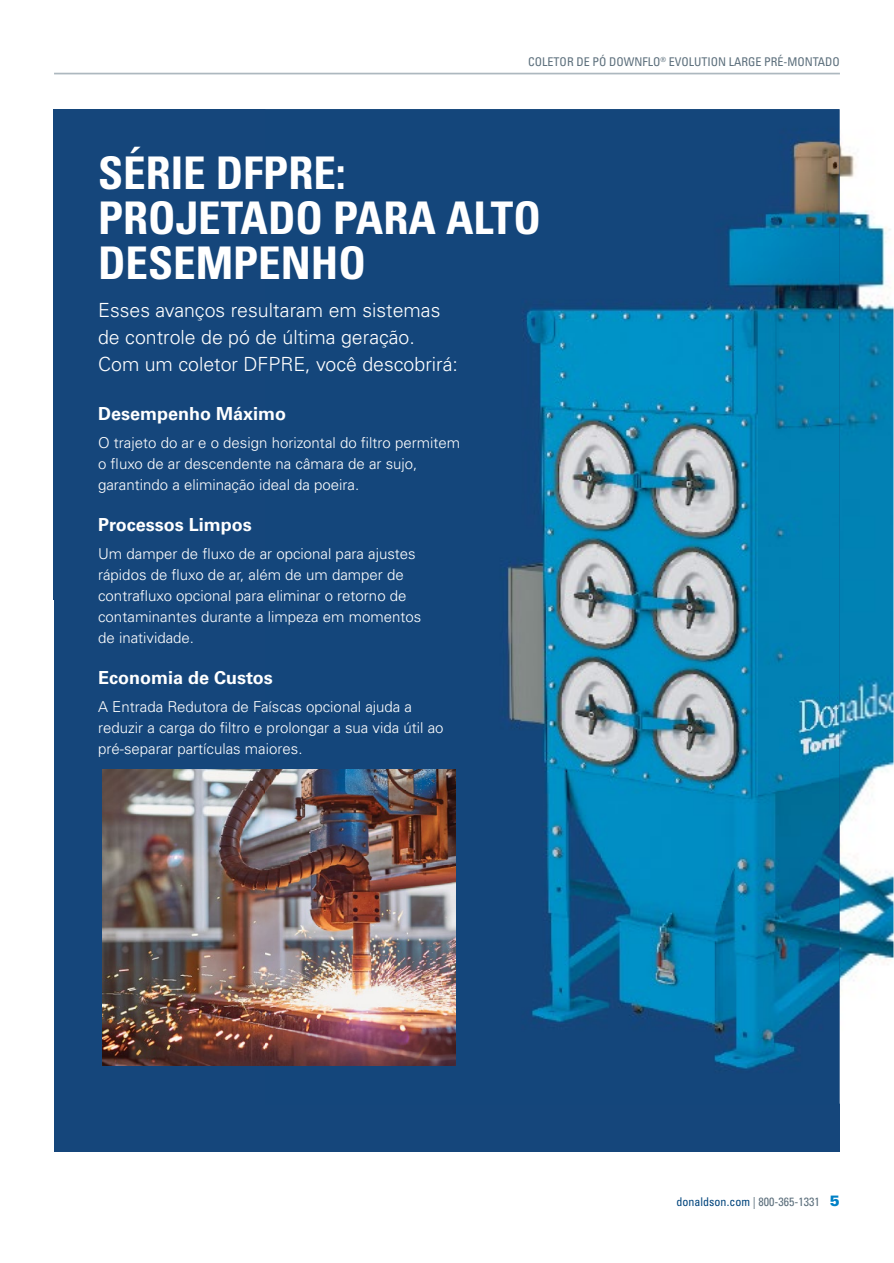
<style>
.page{position:relative;width:894px;height:1263px;background:#fff}
.page>*{position:absolute;margin:0;border:0;box-sizing:border-box;transform-origin:0 0}
.t1{font:700 condensed 45px/45px "Univers LT Std";color:#fff}
.t2{font:300 19.5px/27px "Univers LT Std";color:#fff}
.t3{font:700 18px "Univers LT Std";color:#fff}
.t4{font:300 15px/21px "Univers LT Std";color:#fff}
.t5{font:condensed 12px "Univers LT Std";color:#5c6f7c}
.t6{font:condensed 12px "Univers LT Std";color:#00447c}
.s1{color:#5c6f7c}
.s2{font-weight:900;font-stretch:normal;font-size:15px;color:#0081c6}
</style>
<div class="page">
<hr style="left:54px;top:73px;width:785px;height:1px;background:#adb8bf">
<div style="left:54px;top:109px;width:785px;height:1042px;background:#15467b"></div>
<img style="left:102px;top:769px;width:164px;height:296px">
<img style="left:839px;top:109px;width:54px;height:994px">
<img style="left:266px;top:140px;width:573px;height:930px">
<img style="left:53px;top:109px;width:1px;height:490px">
<p class="t5" style="left:528px;top:54px;width:313px">COLETOR DE PÓ DOWNFLO<sup>®</sup> EVOLUTION LARGE PRÉ-MONTADO</p>
<h1 class="t1" style="left:98px;top:150px;width:444px">SÉRIE DFPRE:<br>PROJETADO PARA ALTO<br>DESEMPENHO</h1>
<h2 class="t2" style="left:98px;top:296px;width:361px">Esses avanços resultaram em sistemas de controle de pó de última geração.<br>Com um coletor DFPRE, você descobrirá:</h2>
<p class="t3" style="left:98px;top:403px;width:190px">Desempenho Máximo</p>
<p class="t4" style="left:98px;top:432px;width:363px">O trajeto do ar e o design horizontal do filtro permitem o fluxo de ar descendente na câmara de ar sujo, garantindo a eliminação ideal da poeira.</p>
<p class="t3" style="left:98px;top:514px;width:155px">Processos Limpos</p>
<p class="t4" style="left:98px;top:543px;width:324px">Um damper de fluxo de ar opcional para ajustes rápidos de fluxo de ar, além de um damper de contrafluxo opcional para eliminar o retorno de contaminantes durante a limpeza em momentos de inatividade.</p>
<p class="t3" style="left:98px;top:667px;width:176px">Economia de Custos</p>
<p class="t4" style="left:98px;top:696px;width:347px">A Entrada Redutora de Faíscas opcional ajuda a reduzir a carga do filtro e prolongar a sua vida útil ao pré-separar partículas maiores.</p>
<p class="t6" style="left:676px;top:1193px;width:165px">donaldson.com <span class="s1">| 800-365-1331</span> <span class="s2">5</span></p>
</div>
